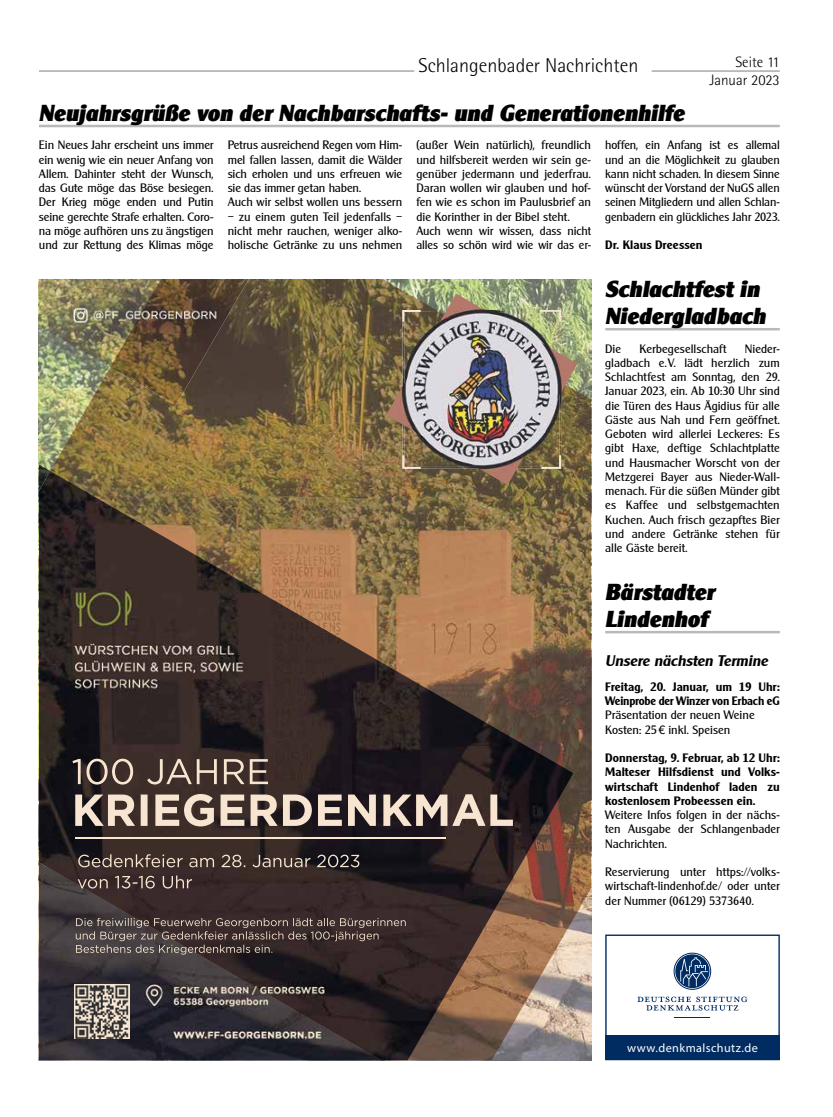
<style>
.page{position:relative;width:833px;height:1117px;background:#fff}
.page>*{position:absolute;margin:0;border:0;box-sizing:border-box;transform-origin:0 0}
.t1{font:italic 22.5px/27px "Cleargothic Serial Heavy Regular";color:#000}
.t2{font:300 20px "Rotis Semi Sans Std";color:#000}
.t3{font:italic 15px "Cleargothic Serial Bold";letter-spacing:-.005em;color:#000}
.t4{font:300 15px/18px "Rotis Semi Sans Std";color:#000;text-align:right}
.t5{font:12.12px "Myriad Pro";letter-spacing:.035em;color:#fff}
.t6{font:11.88px/14.2px "Cleargothic Serial Regular";letter-spacing:-.005em;color:#000;text-align:justify}
.t7{font:11.88px/14.2px "Cleargothic Serial Bold";color:#000}
.s1{font-family:"Helvetica Neue LT Std"}
</style>
<div class="page">
<hr style="left:651px;top:70px;width:129px;height:2px;background:#bab9b8">
<hr style="left:39px;top:70px;width:375px;height:2px;background:#bab9b8">
<img style="left:39px;top:279px;width:552px;height:780px">
<img style="left:39px;top:471px;width:534px;height:588px">
<img style="left:39px;top:279px;width:71px;height:126px">
<img style="left:110px;top:279px;width:139px;height:126px">
<img style="left:386px;top:293px;width:191px;height:192px">
<img style="left:75px;top:984px;width:54px;height:54px">
<img style="left:75px;top:836px;width:371px;height:2px">
<img style="left:75px;top:917px;width:331px;height:37px">
<img style="left:77px;top:853px;width:282px;height:35px">
<img style="left:72px;top:758px;width:441px;height:68px">
<hr style="left:39px;top:125px;width:741px;height:2px;background:#bab9b8">
<hr style="left:605px;top:328px;width:175px;height:2px;background:#bab9b8">
<hr style="left:605px;top:630px;width:175px;height:3px;background:#bab9b8">
<hr style="left:674px;top:1016px;width:36px;height:1px;background:#002c62">
<svg style="left:637px;top:996px;width:110px;height:14px"></svg>
<svg style="left:673px;top:952px;width:38px;height:37px"></svg>
<div style="left:605px;top:1035px;width:175px;height:24px;background:#002c62"></div>
<div style="left:605px;top:934px;width:175px;height:125px;border:1px solid #002c62"></div>
<p class="t4" style="left:709px;top:53px;width:72px">Seite 11<br>Januar 2023</p>
<h2 class="t2" style="left:418px;top:54px;width:221px">Schlangenbader Nachrichten</h2>
<h1 class="t1" style="left:39px;top:99px;width:647px">Neujahrsgrüße von der Nachbarschafts- und Generationenhilfe</h1>
<p class="t6" style="left:39px;top:138px;width:176px">Ein Neues Jahr erscheint uns immer ein wenig wie ein neuer Anfang von Allem. Dahinter steht der Wunsch, das Gute möge das Böse besiegen.<br>Der Krieg möge enden und Putin seine gerechte Strafe erhalten. Coro&shy;na möge aufhören uns zu ängstigen und zur Rettung des Klimas möge</p>
<p class="t6" style="left:228px;top:138px;width:176px;text-align:left">Petrus ausreichend Regen vom Him&shy;mel fallen lassen, damit die Wälder sich erholen und uns erfreuen wie sie das immer getan haben.<br>Auch wir selbst wollen uns bessern</p>
<p class="t6" style="left:416px;top:138px;width:176px;text-align:left">(außer Wein natürlich), freundlich und hilfsbereit werden wir sein ge&shy;genüber jedermann und jederfrau.<br>Daran wollen wir glauben und hof&shy;fen wie es schon im Paulusbrief an die Korinther in der Bibel steht.<br>Auch wenn wir wissen, dass nicht alles so schön wird wie wir das er-</p>
<p class="t6" style="left:605px;top:138px;width:176px">hoffen, ein Anfang ist es allemal und an die Möglichkeit zu glauben kann nicht schaden. In diesem Sinne wünscht der Vorstand der NuGS allen seinen Mitgliedern und allen Schlan&shy;genbadern ein glückliches Jahr 2023.</p>
<p class="t6" style="left:228px;top:209px;width:176px">– zu einem guten Teil jedenfalls – nicht mehr rauchen, weniger alko&shy;holische Getränke zu uns nehmen</p>
<p class="t7" style="left:605px;top:238px;width:99px">Dr. Klaus Dreessen</p>
<h1 class="t1" style="left:605px;top:275px;width:162px">Schlachtfest in<br>Niedergladbach</h1>
<p class="t6" style="left:605px;top:341px;width:17px">Die</p>
<p class="t6" style="left:639px;top:341px;width:88px">Kerbegesellschaft</p>
<p class="t6" style="left:605px;top:341px;width:176px;text-indent:140px">Nieder&shy;gladbach e.V. lädt herzlich zum Schlachtfest am Sonntag, den 29.<br>Januar 2023, ein. Ab 10:30 Uhr sind die Türen des Haus Ägidius für alle Gäste aus Nah und Fern geöffnet.<br>Geboten wird allerlei Leckeres: Es gibt Haxe, deftige Schlachtplatte und Hausmacher Worscht von der Metzgerei Bayer aus Nieder-Wall&shy;menach. Für die süßen Münder gibt es Kaffee und selbstgemachten Kuchen. Auch frisch gezapftes Bier und andere Getränke stehen für alle Gäste bereit.</p>
<h1 class="t1" style="left:605px;top:578px;width:111px">Bärstadter<br>Lindenhof</h1>
<p class="t3" style="left:605px;top:651px;width:164px">Unsere nächsten Termine</p>
<p class="t7" style="left:605px;top:679px;width:176px">Freitag, 20. Januar, um 19 Uhr:<br>Weinprobe der Winzer von Erbach eG</p>
<p class="t6" style="left:605px;top:707px;width:151px">Präsentation der neuen Weine<br>Kosten: 25<span class="s1">€</span> inkl. Speisen</p>
<p class="t7" style="left:605px;top:750px;width:176px;text-align:justify">Donnerstag, 9. Februar, ab 12 Uhr:<br>Malteser Hilfsdienst und Volks&shy;wirtschaft Lindenhof laden zu kostenlosem Probeessen ein.</p>
<p class="t6" style="left:605px;top:807px;width:176px">Weitere Infos folgen in der nächs&shy;ten Ausgabe der Schlangenbader Nachrichten.</p>
<p class="t6" style="left:605px;top:864px;width:176px">Reservierung unter https://volks&shy;wirtschaft-lindenhof.de/ oder unter der Nummer (06129) 5373640.</p>
<p class="t5" style="left:627px;top:1040px;width:132px">www.denkmalschutz.de</p>
</div>
